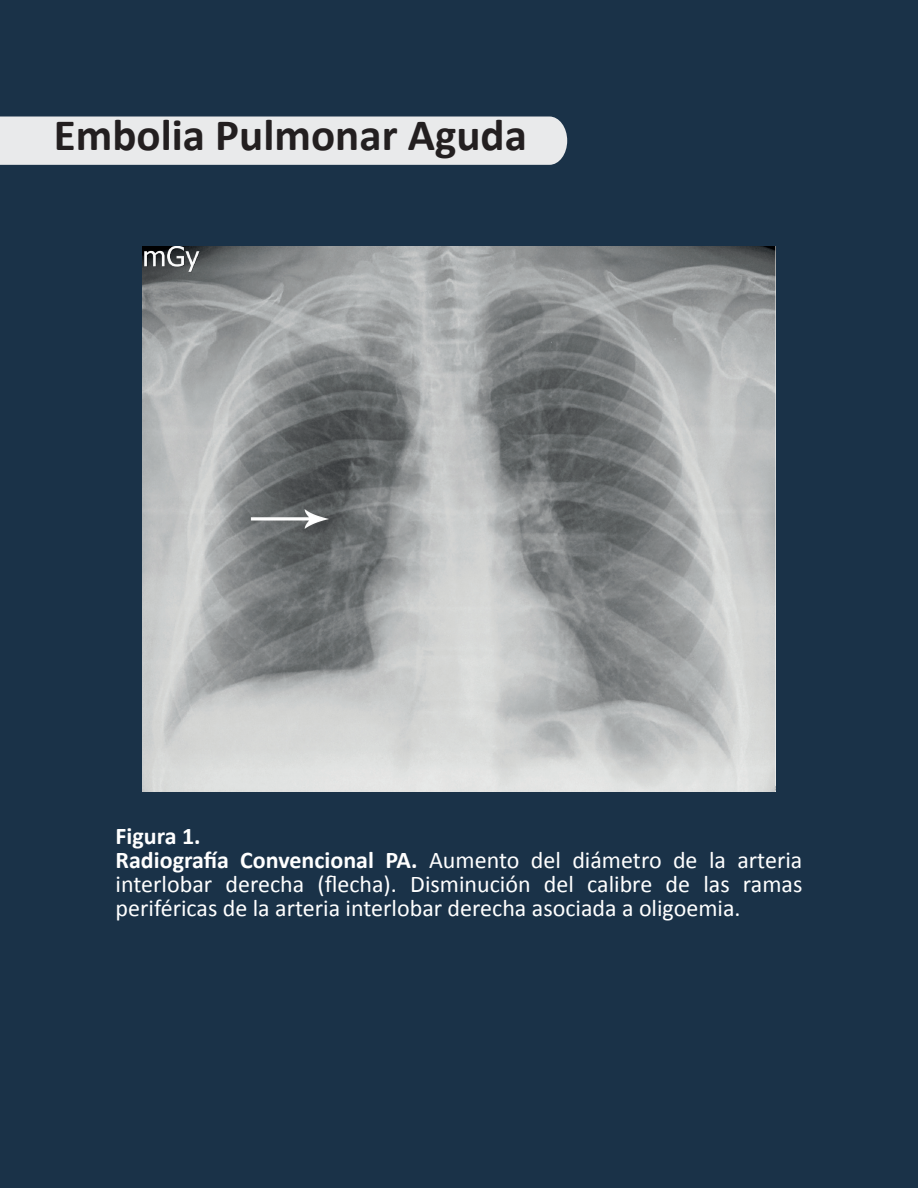
<style>
.page{position:relative;width:918px;height:1188px;background:#1a3248}
.page>*{position:absolute;margin:0;border:0;box-sizing:border-box;transform-origin:0 0}
.t1{font:700 45px "Calibri";color:#231f20}
.Estilo_de_párrafo_2{font:24px/24px "Calibri";color:#fff;text-align:justify}
.Estilo_de_párrafo_2-2{font:700 24px "Calibri";color:#fff}
.s1{font-weight:700}
</style>
<div class="page">
<div style="left:0;top:117px;width:567px;height:48px;background:#e9eaeb"></div>
<img style="left:143px;top:246px;width:632px;height:545px">
<p class="t1" style="left:54px;top:107px;width:475px">Embolia Pulmonar Aguda</p>
<p class="Estilo_de_párrafo_2-2" style="left:116px;top:820px;width:87px">Figura 1.</p>
<p class="Estilo_de_párrafo_2" style="left:116px;top:848px;width:688px"><span class="s1">Radiografía Convencional PA.</span> Aumento del diámetro de la arteria interlobar derecha (flecha). Disminución del calibre de las ramas periféricas de la arteria interlobar derecha asociada a oligoemia.</p>
</div>
